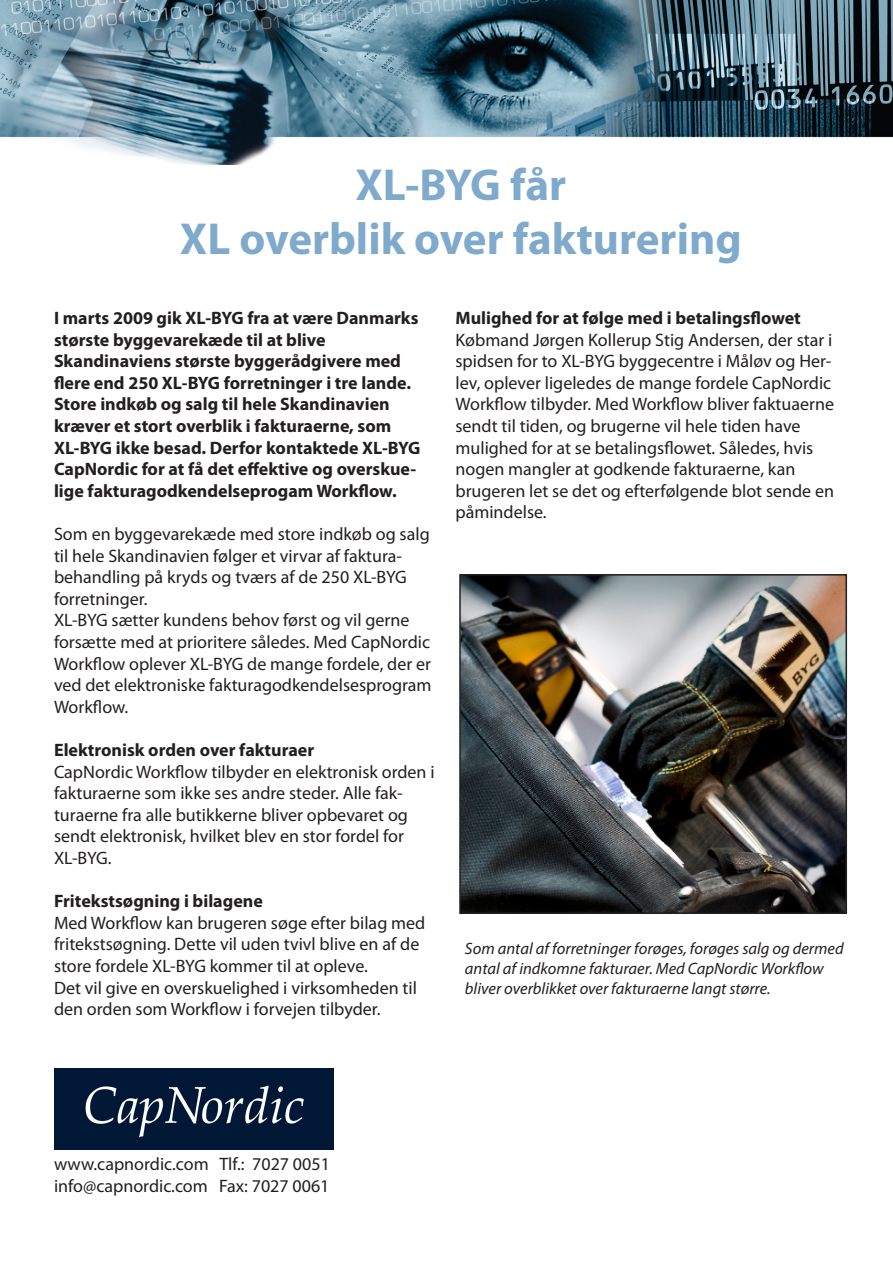
<style>
.page{position:relative;width:893px;height:1263px;background:#fff}
.page>*{position:absolute;margin:0;border:0;box-sizing:border-box;transform-origin:0 0}
.t1{font:700 45px "Myriad Pro";color:#7faacc}
.t2{font:18px/21.6px "Myriad Pro";color:#231f20}
.t3{font:700 18px/21.6px "Myriad Pro";color:#231f20}
.t4{font:italic 16.5px/19.8px "Myriad Pro";color:#231f20}
</style>
<div class="page">
<img style="left:0;top:0;width:893px;height:165px">
<img style="left:54px;top:1068px;width:280px;height:81px">
<img style="left:462px;top:577px;width:382px;height:334px">
<div style="left:459px;top:574px;width:388px;height:340px;border:2px solid #231f20"></div>
<p class="t1" style="left:355px;top:155px;width:212px">XL-BYG får</p>
<p class="t1" style="left:180px;top:209px;width:563px">XL overblik over fakturering</p>
<p class="t3" style="left:54px;top:306px;width:366px">I marts 2009 gik XL-BYG fra at være Danmarks største byggevarekæde til at blive</p>
<p class="t3" style="left:54px;top:350px;width:368px">Skandinaviens største byggerådgivere med flere end 250 XL-BYG forretninger i tre lande.<br>Store indkøb og salg til hele Skandinavien kræver et stort overblik i fakturaerne, som XL-BYG ikke besad. Derfor kontaktede XL-BYG CapNordic for at få det effektive og overskue&shy;lige fakturagodkendelseprogam Workflow.</p>
<p class="t2" style="left:54px;top:523px;width:377px">Som en byggevarekæde med store indkøb og salg til hele Skandinavien følger et virvar af faktura&shy;behandling på kryds og tværs af de 250 XL-BYG forretninger.</p>
<p class="t2" style="left:54px;top:609px;width:379px">XL-BYG sætter kundens behov først og vil gerne forsætte med at prioritere således. Med CapNordic Workflow oplever XL-BYG de mange fordele, der er ved det elektroniske fakturagodkendelsesprogram Workflow.</p>
<p class="t3" style="left:54px;top:738px;width:262px">Elektronisk orden over fakturaer</p>
<p class="t2" style="left:54px;top:760px;width:382px">CapNordic Workflow tilbyder en elektronisk orden i</p>
<p class="t2" style="left:54px;top:782px;width:356px">fakturaerne som ikke ses andre steder. Alle fak&shy;turaerne fra alle butikkerne bliver opbevaret og sendt elektronisk, hvilket blev en stor fordel for XL-BYG.</p>
<p class="t3" style="left:54px;top:890px;width:210px">Fritekstsøgning i bilagene</p>
<p class="t2" style="left:54px;top:912px;width:373px">Med Workflow kan brugeren søge efter bilag med fritekstsøgning. Dette vil uden tvivl blive en af de store fordele XL-BYG kommer til at opleve.</p>
<p class="t2" style="left:54px;top:976px;width:365px">Det vil give en overskuelighed i virksomheden til den orden som Workflow i forvejen tilbyder.</p>
<p class="t3" style="left:455px;top:306px;width:347px">Mulighed for at følge med i betalingsflowet</p>
<p class="t2" style="left:455px;top:328px;width:378px">Købmand Jørgen Kollerup Stig Andersen, der star i</p>
<p class="t2" style="left:455px;top:350px;width:380px">spidsen for to XL-BYG byggecentre i Måløv og Her&shy;lev, oplever ligeledes de mange fordele CapNordic Workflow tilbyder. Med Workflow bliver faktuaerne sendt til tiden, og brugerne vil hele tiden have mulighed for at se betalingsflowet. Således, hvis nogen mangler at godkende fakturaerne, kan brugeren let se det og efterfølgende blot sende en påmindelse.</p>
<p class="t4" style="left:465px;top:938px;width:380px">Som antal af forretninger forøges, forøges salg og dermed antal af indkomne fakturaer. Med CapNordic Workflow bliver overblikket over fakturaerne langt større.</p>
<p class="t2" style="left:54px;top:1153px;width:277px">www.capnordic.com Tlf.: 7027 0051</p>
<p class="t2" style="left:54px;top:1175px;width:277px">info@capnordic.com Fax: 7027 0061</p>
</div>
